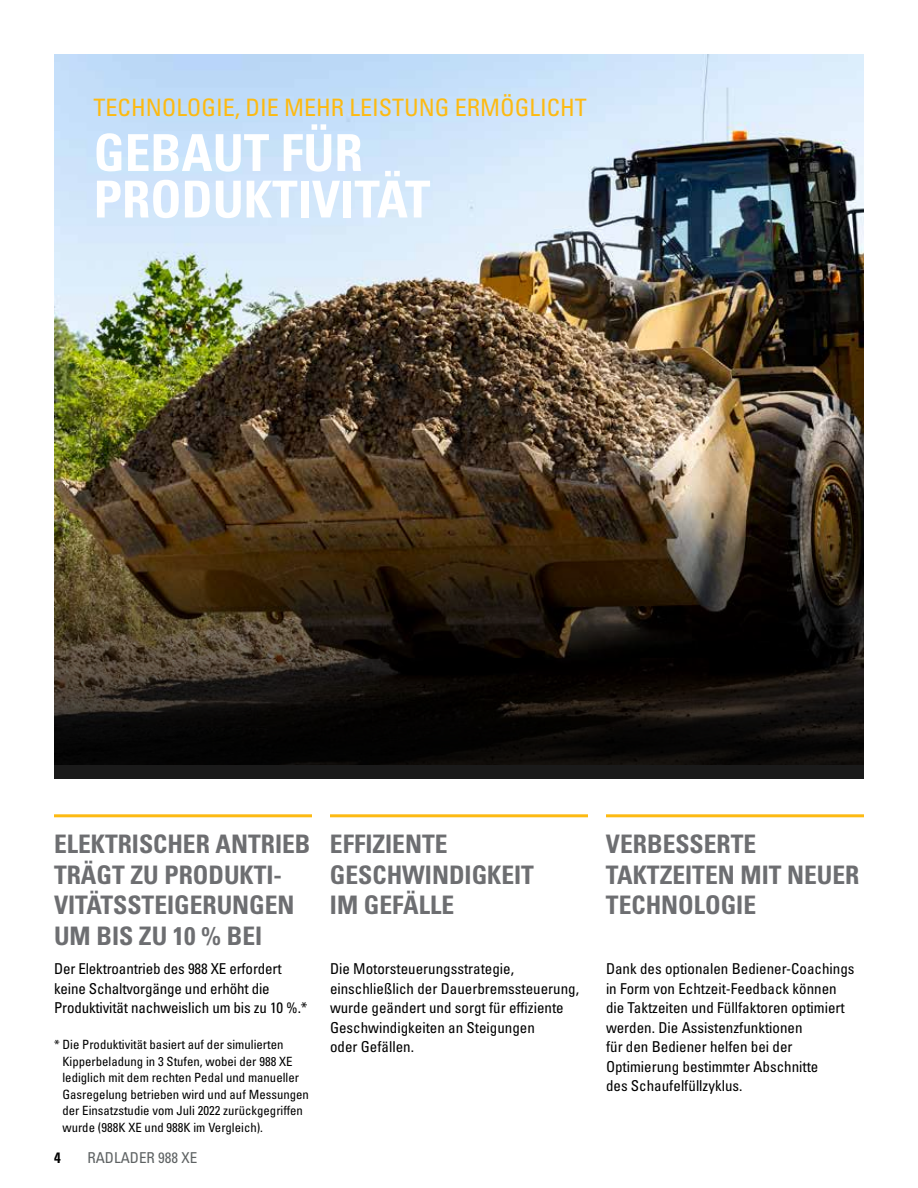
<style>
.page{position:relative;width:918px;height:1188px;background:#fff}
.page>*{position:absolute;margin:0;border:0;box-sizing:border-box;transform-origin:0 0}
.t1{font:51px/46.5px "Univers LTCYR 67 Bold Cond";color:#fff}
.t2{font:25.5px/30.6px "Univers LTCYR 67 Bold Cond";color:#6d6e71}
.t3{font:condensed 24px "Univers LTCYR 57";color:#fdba12}
.t4{font:condensed 15px/19.5px "Univers LTCYR 57";color:#000}
.t5{font:condensed 15px "Univers LTCYR 57";color:#5e6263}
.t6{font:15px "Univers LTCYR 67 Bold Cond";color:#000}
.t7{font:condensed 12.75px/16.5px "Univers LTCYR 57";color:#000}
</style>
<div class="page">
<hr style="left:54px;top:814px;width:258px;height:3px;background:#fdba12">
<hr style="left:330px;top:814px;width:258px;height:3px;background:#fdba12">
<hr style="left:606px;top:814px;width:258px;height:3px;background:#fdba12">
<img style="left:54px;top:56px;width:810px;height:722px">
<h3 class="t3" style="left:94px;top:92px;width:495px">TECHNOLOGIE, DIE MEHR LEISTUNG ERMÖGLICHT</h3>
<h1 class="t1" style="left:94px;top:129px;width:338px">GEBAUT FÜR<br>PRODUKTIVITÄT</h1>
<h2 class="t2" style="left:54px;top:828px;width:258px">ELEKTRISCHER ANTRIEB<br>TRÄGT ZU PRODUKTI-<br>VITÄTSSTEIGERUNGEN<br>UM BIS ZU 10 % BEI</h2>
<h2 class="t2" style="left:606px;top:828px;width:255px">VERBESSERTE<br>TAKTZEITEN MIT NEUER<br>TECHNOLOGIE</h2>
<h2 class="t2" style="left:330px;top:828px;width:206px">EFFIZIENTE<br>GESCHWINDIGKEIT<br>IM GEFÄLLE</h2>
<p class="t4" style="left:54px;top:959px;width:255px">Der Elektroantrieb des 988 XE erfordert keine Schaltvorgänge und erhöht die<br>Produktivität nachweislich um bis zu 10 %.*</p>
<p class="t7" style="left:62px;top:1036px;width:248px;text-indent:-8px">* Die Produktivität basiert auf der simulierten Kipperbeladung in 3 Stufen, wobei der 988 XE lediglich mit dem rechten Pedal und manueller Gasregelung betrieben wird und auf Messungen der Einsatzstudie vom Juli 2022 zurückgegriffen wurde (988K XE und 988K im Vergleich).</p>
<p class="t6" style="left:54px;top:1148px;width:8px">4</p>
<p class="t5" style="left:87px;top:1148px;width:111px">RADLADER 988 XE</p>
<p class="t4" style="left:330px;top:959px;width:251px">Die Motorsteuerungsstrategie, einschließlich der Dauerbremssteuerung, wurde geändert und sorgt für effiziente Geschwindigkeiten an Steigungen<br>oder Gefällen.</p>
<p class="t4" style="left:606px;top:959px;width:250px">Dank des optionalen Bediener-Coachings in Form von Echtzeit-Feedback können die Taktzeiten und Füllfaktoren optimiert werden. Die Assistenzfunktionen<br>für den Bediener helfen bei der Optimierung bestimmter Abschnitte<br>des Schaufelfüllzyklus.</p>
</div>
